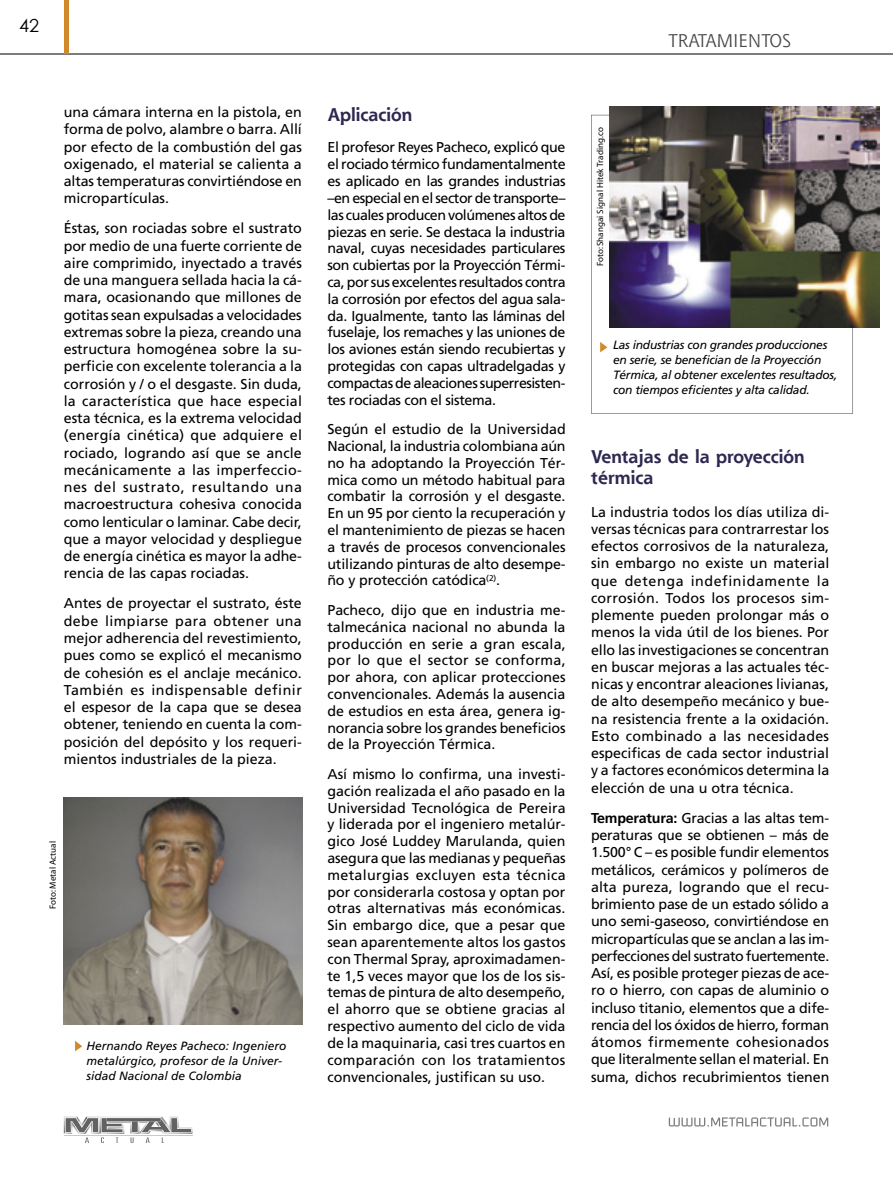
<style>
.page{position:relative;width:893px;height:1191px;background:#fff}
.page>*{position:absolute;margin:0;border:0;box-sizing:border-box;transform-origin:0 0}
.t1{font:700 18px/21.6px "Shannon";color:#2c2850}
.t2{font:18px "Shannon";color:#474848}
.t3{font:18px "Century Gothic";color:#000}
.t4{font:14.25px/17.2px "Frutiger";letter-spacing:-.005em;color:#000;text-align:justify}
.t5{font:italic 12px/15px "Frutiger";letter-spacing:-.02em;color:#000}
.t6{font:italic 12px/15px "Frutiger";color:#000}
.t7{font:9px "Myriad";letter-spacing:.005em;color:#000}
.s1{font-weight:700}
</style>
<div class="page">
<hr style="left:0;top:53px;width:893px;height:2px;background:#7b7c7c">
<hr style="left:64px;top:0;width:4px;height:53px;background:#d28929">
<svg style="left:64px;top:1116px;width:129px;height:27px"></svg>
<svg style="left:669px;top:1117px;width:159px;height:9px"></svg>
<svg style="left:591px;top:115px;width:262px;height:299px"></svg>
<svg style="left:600px;top:342px;width:7px;height:10px"></svg>
<img style="left:609px;top:107px;width:271px;height:221px">
<img style="left:64px;top:798px;width:238px;height:227px">
<svg style="left:75px;top:1041px;width:7px;height:10px"></svg>
<p class="t3" style="left:19px;top:15px;width:21px">42</p>
<p class="t4" style="left:64px;top:103px;width:240px">una cámara interna en la pistola, en forma de polvo, alambre o barra. Allí por efecto de la combustión del gas oxigenado, el material se calienta a altas temperaturas convirtiéndose en micropartículas.</p>
<p class="t4" style="left:64px;top:220px;width:240px">Éstas, son rociadas sobre el sustrato por medio de una fuerte corriente de aire comprimido, inyectado a través de una manguera sellada hacia la cá&shy;mara, ocasionando que millones de gotitas sean expulsadas a velocidades extremas sobre la pieza, creando una estructura homogénea sobre la su&shy;perficie con excelente tolerancia a la corrosión y / o el desgaste. Sin duda, la característica que hace especial esta técnica, es la extrema velocidad (energía cinética) que adquiere el rociado, logrando así que se ancle mecánicamente a las imperfeccio&shy;nes del sustrato, resultando una macroestructura cohesiva conocida como lenticular o laminar. Cabe decir, que a mayor velocidad y despliegue de energía cinética es mayor la adhe&shy;rencia de las capas rociadas.</p>
<p class="t4" style="left:64px;top:595px;width:240px">Antes de proyectar el sustrato, éste debe limpiarse para obtener una mejor adherencia del revestimiento, pues como se explicó el mecanismo de cohesión es el anclaje mecánico.<br>También es indispensable definir el espesor de la capa que se desea obtener, teniendo en cuenta la com&shy;posición del depósito y los requeri&shy;mientos industriales de la pieza.</p>
<p class="t7" style="left:48px;top:909px;width:69px;rotate:-90deg">Foto: Metal Actual</p>
<p class="t6" style="left:86px;top:1038px;width:202px">Hernando Reyes Pacheco: Ingeniero metalúrgico, profesor de la Univer&shy;sidad Nacional de Colombia</p>
<p class="t1" style="left:327px;top:103px;width:86px">Aplicación</p>
<p class="t4" style="left:327px;top:139px;width:240px;line-height:16.8px">El profesor Reyes Pacheco, explicó que el rociado térmico fundamentalmente es aplicado en las grandes industrias –en especial en el sector de transporte– las cuales producen volúmenes altos de piezas en serie. Se destaca la industria naval, cuyas necesidades particulares son cubiertas por la Proyección Térmi&shy;ca, por sus excelentes resultados contra la corrosión por efectos del agua sala&shy;da. Igualmente, tanto las láminas del fuselaje, los remaches y las uniones de los aviones están siendo recubiertas y protegidas con capas ultradelgadas y compactas de aleaciones superresisten&shy;tes rociadas con el sistema.</p>
<p class="t4" style="left:327px;top:421px;width:240px;line-height:16.8px">Según el estudio de la Universidad Nacional, la industria colombiana aún no ha adoptando la Proyección Tér&shy;mica como un método habitual para combatir la corrosión y el desgaste.<br>En un 95 por ciento la recuperación y el mantenimiento de piezas se hacen a través de procesos convencionales utilizando pinturas de alto desempe&shy;ño y protección catódica<sup>(2)</sup>.</p>
<p class="t4" style="left:327px;top:601px;width:240px;line-height:16.8px">Pacheco, dijo que en industria me&shy;talmecánica nacional no abunda la producción en serie a gran escala, por lo que el sector se conforma, por ahora, con aplicar protecciones convencionales. Además la ausencia de estudios en esta área, genera ig&shy;norancia sobre los grandes beneficios de la Proyección Térmica.</p>
<p class="t4" style="left:327px;top:765px;width:240px;line-height:16.8px">Así mismo lo confirma, una investi&shy;gación realizada el año pasado en la Universidad Tecnológica de Pereira y liderada por el ingeniero metalúr&shy;gico José Luddey Marulanda, quien asegura que las medianas y pequeñas metalurgias excluyen esta técnica por considerarla costosa y optan por otras alternativas más económicas.<br>Sin embargo dice, que a pesar que sean aparentemente altos los gastos con Thermal Spray, aproximadamen&shy;te 1,5 veces mayor que los de los sis&shy;temas de pintura de alto desempeño, el ahorro que se obtiene gracias al respectivo aumento del ciclo de vida de la maquinaria, casi tres cuartos en comparación con los tratamientos convencionales, justifican su uso.</p>
<p class="t2" style="left:669px;top:29px;width:124px">TRATAMIENTOS</p>
<p class="t7" style="left:596px;top:266px;width:141px;rotate:-90deg">Foto: Shangai Signal Hitek Trading.co</p>
<p class="t5" style="left:613px;top:337px;width:226px">Las industrias con grandes producciones en serie, se benefician de la Proyección Térmica, al obtener excelentes resultados, con tiempos eficientes y alta calidad.</p>
<p class="t1" style="left:591px;top:445px;width:215px">Ventajas de la proyección térmica</p>
<p class="t4" style="left:591px;top:503px;width:240px">La industria todos los días utiliza di&shy;versas técnicas para contrarrestar los efectos corrosivos de la naturaleza, sin embargo no existe un material que detenga indefinidamente la corrosión. Todos los procesos sim&shy;plemente pueden prolongar más o menos la vida útil de los bienes. Por ello las investigaciones se concentran en buscar mejoras a las actuales téc&shy;nicas y encontrar aleaciones livianas, de alto desempeño mecánico y bue&shy;na resistencia frente a la oxidación.<br>Esto combinado a las necesidades especificas de cada sector industrial y a factores económicos determina la elección de una u otra técnica.</p>
<p class="t4" style="left:591px;top:809px;width:240px"><span class="s1">Temperatura:</span> Gracias a las altas tem&shy;peraturas que se obtienen – más de 1.500° C – es posible fundir elementos metálicos, cerámicos y polímeros de alta pureza, logrando que el recu&shy;brimiento pase de un estado sólido a uno semi-gaseoso, convirtiéndose en micropartículas que se anclan a las im&shy;perfecciones del sustrato fuertemente.<br>Así, es posible proteger piezas de ace&shy;ro o hierro, con capas de aluminio o incluso titanio, elementos que a dife&shy;rencia del los óxidos de hierro, forman átomos firmemente cohesionados que literalmente sellan el material. En suma, dichos recubrimientos tienen</p>
</div>
